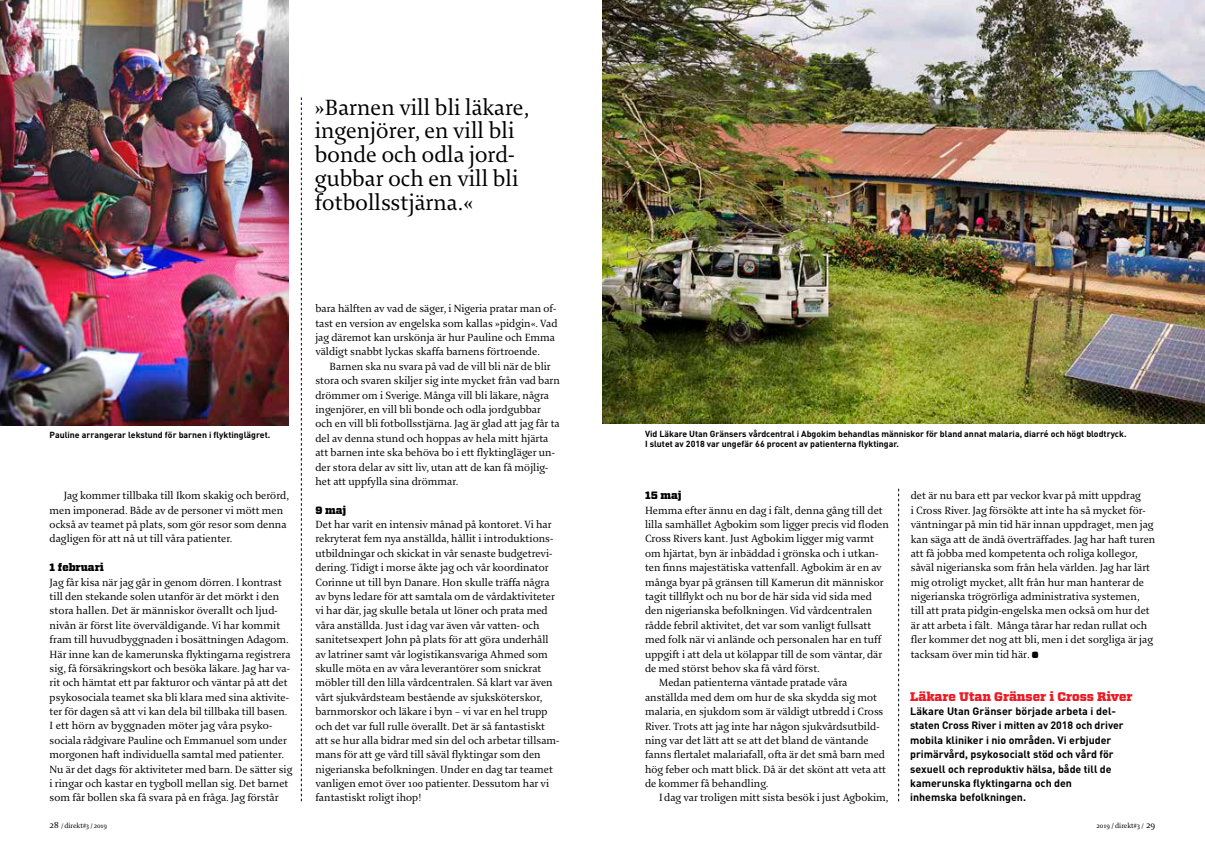
<style>
.page{position:relative;width:1205px;height:851px;background:#fff}
.page>*{position:absolute;margin:0;border:0;box-sizing:border-box;transform-origin:0 0}
.t1{font:23.75px/23.8px "Enigma";color:#000}
.t2{font:12.5px "Vitesse Black ab";color:#ec1b24}
.t3{font:11.25px/14.4px "Enigma";color:#000}
.t4{font:700 10.62px/14.4px "DIN";color:#000}
.t5{font:10.62px "Vitesse Black ab";color:#000}
.t6{font:700 8.75px/10px "DIN";color:#000}
.t7{font:7.5px "Enigma";color:#000}
.s1{font-family:"Vitesse Black ab"}
.s2{font-family:"Vitesse Black ab";font-size:6.75px}
.s3{font-size:10px}
.s4{font-size:6.88px}
</style>
<div class="page">
<svg style="left:301px;top:97px;width:1px;height:704px"></svg>
<svg style="left:898px;top:488px;width:1px;height:313px"></svg>
<img style="left:0;top:0;width:288px;height:426px">
<img style="left:602px;top:0;width:603px;height:423px">
<h1 class="t1" style="left:315px;top:96px;width:216px">»Barnen vill bli läkare, ingenjörer, en vill bli bonde och odla jord&shy;gubbar och en vill bli fotbollsstjärna.«</h1>
<p class="t3" style="left:315px;top:302px;width:244px">bara hälften av vad de säger, i Nigeria pratar man of&shy;tast en version av engelska som kallas »pidgin«. Vad jag däremot kan urskönja är hur Pauline och Emma väldigt snabbt lyckas skaffa barnens förtroende.</p>
<p class="t3" style="left:315px;top:359px;width:246px;text-indent:14px">Barnen ska nu svara på vad de vill bli när de blir stora och svaren skiljer sig inte mycket från vad barn drömmer om i Sverige. Många vill bli läkare, några ingenjörer, en vill bli bonde och odla jordgubbar och en vill bli fotbollsstjärna. Jag är glad att jag får ta del av denna stund och hoppas av hela mitt hjärta att barnen inte ska behöva bo i ett flyktingläger un&shy;der stora delar av sitt liv, utan att de kan få möjlig&shy;het att uppfylla sina drömmar.</p>
<p class="t5" style="left:315px;top:502px;width:32px">9 maj</p>
<p class="t3" style="left:315px;top:517px;width:245px">Det har varit en intensiv månad på kontoret. Vi har rekryterat fem nya anställda, hållit i introduktions&shy;utbildningar och skickat in vår senaste budgetrevi&shy;dering. Tidigt i morse åkte jag och vår koordinator Corinne ut till byn Danare. Hon skulle träffa några av byns ledare för att samtala om de vårdaktiviteter vi har där, jag skulle betala ut löner och prata med våra anställda. Just idag var även vår vatten- och sanitetsexpert John på plats för att göra underhåll av latriner samt vår logistikansvariga Ahmed som skulle möta en av våra leverantörer som snickrat möbler till den lilla vårdcentralen. Så klart var även vårt sjukvårdsteam bestående av sjuksköterskor, barnmorskor och läkare i byn – vi var en hel trupp och det var full rulle överallt. Det är så fantastiskt att se hur alla bidrar med sin del och arbetar tillsam&shy;mans för att ge vård till såväl flyktingar som den nigerianska befolkningen. Under en dag tar teamet vanligen emot över 100 patienter. Dessutom har vi fantastiskt roligt ihop!</p>
<p class="t6" style="left:50px;top:429px;width:222px">Pauline arrangerar lekstund för barnen i flyktinglägret.</p>
<p class="t6" style="left:645px;top:428px;width:483px">Vid Läkare Utan Gränsers vårdcentral i Abgokim behandlas människor för bland annat malaria, diarré och högt blodtryck.<br>I slutet av 2018 var ungefär 66 procent av patienterna flyktingar.</p>
<p class="t5" style="left:645px;top:488px;width:38px">15 maj</p>
<p class="t3" style="left:645px;top:503px;width:239px">Hemma efter ännu en dag i fält, denna gång till det</p>
<p class="t3" style="left:645px;top:517px;width:245px">lilla samhället Agbokim som ligger precis vid floden</p>
<p class="t3" style="left:645px;top:532px;width:231px">Cross Rivers kant. Just Agbokim ligger mig varmt</p>
<p class="t3" style="left:645px;top:546px;width:235px">om hjärtat, byn är inbäddad i grönska och i utkan-</p>
<p class="t3" style="left:645px;top:560px;width:238px">ten finns majestätiska vattenfall. Agbokim är en av</p>
<p class="t3" style="left:645px;top:575px;width:240px">många byar på gränsen till Kamerun dit människor</p>
<p class="t3" style="left:645px;top:589px;width:228px">tagit tillflykt och nu bor de här sida vid sida med</p>
<p class="t3" style="left:645px;top:604px;width:229px">den nigerianska befolkningen. Vid vårdcentralen</p>
<p class="t3" style="left:645px;top:618px;width:228px">rådde febril aktivitet, det var som vanligt fullsatt</p>
<p class="t3" style="left:645px;top:632px;width:238px">med folk när vi anlände och personalen har en tuff</p>
<p class="t3" style="left:645px;top:647px;width:239px">uppgift i att dela ut kölappar till de som väntar, där</p>
<p class="t3" style="left:645px;top:661px;width:176px">de med störst behov ska få vård först.</p>
<p class="t3" style="left:659px;top:675px;width:190px">Medan patienterna väntade pratade våra</p>
<p class="t3" style="left:645px;top:690px;width:234px">anställda med dem om hur de ska skydda sig mot</p>
<p class="t3" style="left:645px;top:704px;width:240px">malaria, en sjukdom som är väldigt utbredd i Cross</p>
<p class="t3" style="left:645px;top:719px;width:236px">River. Trots att jag inte har någon sjukvårdsutbild-</p>
<p class="t3" style="left:645px;top:733px;width:225px">ning var det lätt att se att det bland de väntande</p>
<p class="t3" style="left:645px;top:747px;width:242px">fanns flertalet malariafall, ofta är det små barn med</p>
<p class="t3" style="left:645px;top:762px;width:243px">hög feber och matt blick. Då är det skönt att veta att</p>
<p class="t3" style="left:645px;top:776px;width:125px">de kommer få behandling.</p>
<p class="t3" style="left:659px;top:790px;width:231px">Idag var troligen mitt sista besök i just Agbokim,</p>
<p class="t3" style="left:50px;top:489px;width:241px;text-indent:14px">Jag kommer tillbaka till Ikom skakig och berörd, men imponerad. Både av de personer vi mött men också av teamet på plats, som gör resor som denna dagligen för att nå ut till våra patienter.</p>
<p class="t5" style="left:50px;top:560px;width:56px">1 februari</p>
<p class="t3" style="left:50px;top:575px;width:244px">Jag får kisa när jag går in genom dörren. I kontrast till den stekande solen utanför är det mörkt i den stora hallen. Det är människor överallt och ljud&shy;nivån är först lite överväldigande. Vi har kommit fram till huvudbyggnaden i bosättningen Adagom.<br>Här inne kan de kamerunska flyktingarna registrera sig, få försäkringskort och besöka läkare. Jag har va&shy;rit och hämtat ett par fakturor och väntar på att det psykosociala teamet ska bli klara med sina aktivite&shy;ter för dagen så att vi kan dela bil tillbaka till basen.<br>I ett hörn av byggnaden möter jag våra psyko&shy;sociala rådgivare Pauline och Emmanuel som under morgonen haft individuella samtal med patienter.<br>Nu är det dags för aktiviteter med barn. De sätter sig i ringar och kastar en tygboll mellan sig. Det barnet som får bollen ska få svara på en fråga. Jag förstår</p>
<p class="t3" style="left:911px;top:489px;width:246px">det är nu bara ett par veckor kvar på mitt uppdrag<br>i Cross River. Jag försökte att inte ha så mycket för&shy;väntningar på min tid här innan uppdraget, men jag kan säga att de ändå överträffades. Jag har haft turen att få jobba med kompetenta och roliga kollegor, såväl nigerianska som från hela världen. Jag har lärt mig otroligt mycket, allt från hur man hanterar de nigerianska trögrörliga administrativa systemen, till att prata pidgin-engelska men också om hur det är att arbeta i fält. Många tårar har redan rullat och fler kommer det nog att bli, men i det sorgliga är jag tacksam över min tid här. <span class="s1">o</span> <span class="s2">I</span></p>
<p class="t2" style="left:910px;top:687px;width:224px">Läkare Utan Gränser i Cross River</p>
<p class="t4" style="left:910px;top:703px;width:215px">Läkare Utan Gränser började arbeta i del&shy;staten Cross River i mitten av 2018 och driver mobila kliniker i nio områden. Vi erbjuder primärvård, psykosocialt stöd och vård för sexuell och reproduktiv hälsa, både till de kamerunska flyktingarna och den<br>inhemska befolkningen.</p>
<p class="t7" style="left:50px;top:821px;width:59px"><span class="s3">28</span> <span class="s4">/</span> direkt#3 <span class="s4">/</span> 2019</p>
<p class="t7" style="left:1096px;top:821px;width:60px">2019 / direkt#3 <span class="s4">/</span> <span class="s3">29</span></p>
</div>
